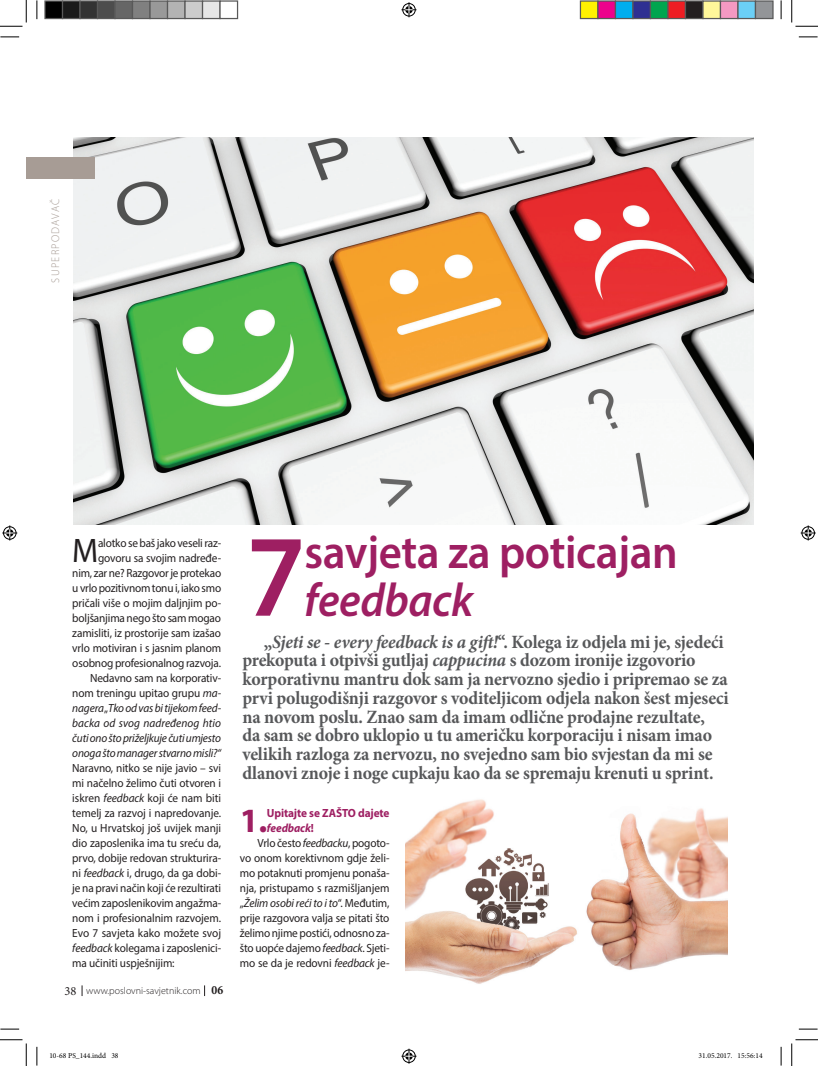
<style>
.page{position:relative;width:818px;height:1066px;background:#fff}
.page>*{position:absolute;margin:0;border:0;box-sizing:border-box;transform-origin:0 0}
.t1{font:600 117.38px "Myriad Pro";color:#9e1f62;scale:.95 1}
.t2{font:600 47.25px "Myriad Pro";letter-spacing:-.01em;color:#9e1f62;scale:.95 1}
.t3{font:italic 600 47.25px "Myriad Pro";letter-spacing:-.01em;color:#9e1f62;scale:.95 1}
.t4{font:700 34.12px "Myriad Pro";color:#9e1f62}
.t5{font:34.12px "Myriad Pro";color:#231f20;scale:.95 1}
.t6{font:700 18.75px/18.8px "Minion Pro";letter-spacing:-.01em;color:#57585a;scale:.95 1}
.t7{font:11.88px/15px "Myriad Pro";letter-spacing:-.01em;color:#231f20;text-align:right;scale:.95 1}
.t8{font:italic 11.88px "Myriad Pro";letter-spacing:-.01em;color:#231f20;scale:.95 1}
.t9{font:700 11.88px "Myriad Pro";letter-spacing:-.01em;color:#9e1f62;scale:.95 1}
.t10{font:italic 700 11.88px "Myriad Pro";letter-spacing:-.01em;color:#9e1f62;scale:.95 1}
.t11{font:300 11.25px "Myriad Pro";letter-spacing:.12em;color:#a79c95;scale:.95 1}
.t12{font:300 10px "Myriad Pro";color:#231f20}
.t13{font:7.5px "Minion Pro";color:#000}
.s1{font-style:italic}
.s2{font-family:"Minion Pro";font-weight:400;font-size:12.5px}
.s3{font-family:"Minion Pro";font-weight:700;font-stretch:condensed;font-size:12.5px}
.s4{font-style:normal}
</style>
<div class="page">
<img style="left:405px;top:799px;width:322px;height:185px">
<img style="left:73px;top:138px;width:681px;height:386px">
<div style="left:26px;top:157px;width:69px;height:22px;background:#a79c95"></div>
<svg style="left:0;top:36px;width:19px;height:2px"></svg>
<svg style="left:799px;top:36px;width:18px;height:2px"></svg>
<svg style="left:0;top:1028px;width:19px;height:2px"></svg>
<svg style="left:799px;top:1028px;width:18px;height:2px"></svg>
<svg style="left:36px;top:0;width:2px;height:19px"></svg>
<svg style="left:36px;top:1047px;width:2px;height:18px"></svg>
<svg style="left:780px;top:0;width:2px;height:19px"></svg>
<svg style="left:780px;top:1047px;width:2px;height:18px"></svg>
<svg style="left:0;top:0;width:27px;height:27px"></svg>
<svg style="left:0;top:1039px;width:27px;height:27px"></svg>
<svg style="left:791px;top:0;width:27px;height:27px"></svg>
<svg style="left:791px;top:1039px;width:27px;height:27px"></svg>
<svg style="left:401px;top:2px;width:15px;height:15px"></svg>
<svg style="left:401px;top:1049px;width:15px;height:15px"></svg>
<svg style="left:2px;top:525px;width:15px;height:15px"></svg>
<svg style="left:801px;top:525px;width:15px;height:15px"></svg>
<div style="left:45px;top:1px;width:18px;height:18px;background:#000"></div>
<div style="left:44px;top:0;width:19px;height:19px;border:1px solid #595959"></div>
<div style="left:63px;top:1px;width:17px;height:18px;background:#1a1a1a"></div>
<div style="left:62px;top:0;width:19px;height:19px;border:1px solid #595959"></div>
<div style="left:80px;top:1px;width:18px;height:18px;background:#333"></div>
<div style="left:79px;top:0;width:19px;height:19px;border:1px solid #595959"></div>
<div style="left:98px;top:1px;width:17px;height:18px;background:#4d4d4d"></div>
<div style="left:97px;top:0;width:19px;height:19px;border:1px solid #595959"></div>
<div style="left:115px;top:1px;width:18px;height:18px;background:#666"></div>
<div style="left:114px;top:0;width:19px;height:19px;border:1px solid #595959"></div>
<div style="left:133px;top:1px;width:17px;height:18px;background:#808080"></div>
<div style="left:132px;top:0;width:19px;height:19px;border:1px solid #595959"></div>
<div style="left:150px;top:1px;width:18px;height:18px;background:#999"></div>
<div style="left:149px;top:0;width:19px;height:19px;border:1px solid #595959"></div>
<div style="left:168px;top:1px;width:17px;height:18px;background:#b3b3b3"></div>
<div style="left:167px;top:0;width:19px;height:19px;border:1px solid #595959"></div>
<div style="left:185px;top:1px;width:18px;height:18px;background:#ccc"></div>
<div style="left:184px;top:0;width:19px;height:19px;border:1px solid #595959"></div>
<div style="left:203px;top:1px;width:17px;height:18px;background:#e6e6e6"></div>
<div style="left:202px;top:0;width:19px;height:19px;border:1px solid #595959"></div>
<div style="left:219px;top:0;width:19px;height:19px;border:1px solid #595959"></div>
<div style="left:580px;top:1px;width:18px;height:18px;background:#fff101"></div>
<div style="left:580px;top:0;width:18px;height:19px;border:1px solid #595959"></div>
<div style="left:598px;top:1px;width:17px;height:18px;background:#ed028c"></div>
<div style="left:597px;top:0;width:19px;height:19px;border:1px solid #595959"></div>
<div style="left:615px;top:1px;width:18px;height:18px;background:#00aeef"></div>
<div style="left:615px;top:0;width:18px;height:19px;border:1px solid #595959"></div>
<div style="left:633px;top:1px;width:17px;height:18px;background:#2e3092"></div>
<div style="left:632px;top:0;width:19px;height:19px;border:1px solid #595959"></div>
<div style="left:650px;top:1px;width:18px;height:18px;background:#00a54f"></div>
<div style="left:650px;top:0;width:18px;height:19px;border:1px solid #595959"></div>
<div style="left:668px;top:1px;width:17px;height:18px;background:#ee1d23"></div>
<div style="left:667px;top:0;width:19px;height:19px;border:1px solid #595959"></div>
<div style="left:685px;top:1px;width:18px;height:18px;background:#231f20"></div>
<div style="left:685px;top:0;width:18px;height:19px;border:1px solid #595959"></div>
<div style="left:703px;top:1px;width:17px;height:18px;background:#fff79a"></div>
<div style="left:702px;top:0;width:19px;height:19px;border:1px solid #595959"></div>
<div style="left:720px;top:1px;width:18px;height:18px;background:#f499c2"></div>
<div style="left:720px;top:0;width:18px;height:19px;border:1px solid #595959"></div>
<div style="left:738px;top:1px;width:17px;height:18px;background:#6bcff6"></div>
<div style="left:737px;top:0;width:19px;height:19px;border:1px solid #595959"></div>
<div style="left:755px;top:1px;width:18px;height:18px;background:#939598"></div>
<div style="left:755px;top:0;width:18px;height:19px;border:1px solid #595959"></div>
<p class="t11" style="left:49px;top:283px;width:89px;rotate:-90deg">SUPERPODAVAČ</p>
<p class="t7" style="left:72px;top:535px;width:158px">alotko se baš jako veseli raz&shy;govoru sa svojim nadređe-<br>nim, zar ne? Razgovor je protekao u vrlo pozitivnom tonu i, iako smo pričali više o mojim daljnjim po&shy;boljšanjima nego što sam mogao zamisliti, iz prostorije sam izašao vrlo motiviran i s jasnim planom osobnog profesionalnog razvoja.<br>Nedavno sam na korporativ&shy;nom treningu upitao grupu <span class="s1">ma&shy;nagera</span> „<span class="s1">Tko od vas bi tijekom feed&shy;backa od svog nadređenog htio čuti ono što priželjkuje čuti umjesto onoga što manager stvarno misli?“</span></p>
<p class="t7" style="left:72px;top:760px;width:158px;text-align:justify">Naravno, nitko se nije javio – svi mi načelno želimo čuti otvoren i iskren <span class="s1">feedback</span> koji će nam biti temelj za razvoj i napredovanje.<br>No, u Hrvatskoj još uvijek manji dio zaposlenika ima tu sreću da, prvo, dobije redovan strukturira&shy;ni <span class="s1">feedback</span> i, drugo, da ga dobi&shy;je na pravi način koji će rezultirati većim zaposlenikovim angažma&shy;nom i profesionalnim razvojem.<br>Evo 7 savjeta kako možete svoj <span class="s1">feedback</span> kolegama i zaposlenici&shy;ma učiniti uspješnijim:</p>
<h3 class="t5" style="left:72px;top:529px;width:29px">M</h3>
<p class="t12" style="left:65px;top:984px;width:160px"><span class="s2">38</span> www.poslovni-savjetnik.com <span class="s3">06</span></p>
<h1 class="t1" style="left:246px;top:502px;width:64px">7</h1>
<h2 class="t2" style="left:305px;top:522px;width:394px">savjeta za poticajan</h2>
<h2 class="t3" style="left:305px;top:570px;width:179px">feedback</h2>
<p class="t6" style="left:242px;top:632px;width:513px;text-indent:21px">„<span class="s1">Sjeti se - every feedback is a gift!</span>“. Kolega iz odjela mi je, sjedeći prekoputa i otpivši gutljaj <span class="s1">cappucina</span> s dozom ironije izgovorio korporativnu mantru dok sam ja nervozno sjedio i pripremao se za prvi polugodišnji razgovor s voditeljicom odjela nakon šest mjeseci na novom poslu. Znao sam da imam odlične prodajne rezultate,<br>da sam se dobro uklopio u tu američku korporaciju i nisam imao velikih razloga za nervozu, no svejedno sam bio svjestan da mi se dlanovi znoje i noge cupkaju kao da se spremaju krenuti u sprint.</p>
<h3 class="t4" style="left:240px;top:798px;width:29px">1.</h3>
<p class="t9" style="left:267px;top:805px;width:131px">Upitajte se ZAŠTO dajete</p>
<p class="t10" style="left:267px;top:820px;width:51px">feedback<span class="s4">!</span></p>
<p class="t7" style="left:257px;top:835px;width:140px">Vrlo često <span class="s1">feedbacku</span>, pogoto-</p>
<p class="t7" style="left:240px;top:850px;width:159px">vo onom korektivnom gdje želi-</p>
<p class="t7" style="left:240px;top:865px;width:159px">mo potaknuti promjenu ponaša-</p>
<p class="t7" style="left:240px;top:880px;width:159px">nja, pristupamo s razmišljanjem</p>
<p class="t8" style="left:240px;top:896px;width:159px"><span class="s4">„</span>Želim osobi reći to i to<span class="s4">“. Međutim,</span></p>
<p class="t7" style="left:240px;top:910px;width:159px">prije razgovora valja se pitati što</p>
<p class="t7" style="left:240px;top:925px;width:159px">želimo njime postići, odnosno za-</p>
<p class="t7" style="left:240px;top:940px;width:159px">što uopće dajemo <span class="s1">feedback</span>. Sjeti-</p>
<p class="t7" style="left:240px;top:955px;width:159px">mo se da je redovni <span class="s1">feedback</span> je-</p>
<p class="t13" style="left:49px;top:1051px;width:71px">10-68 PS_144.indd 38</p>
<p class="t13" style="left:698px;top:1051px;width:66px">31.05.2017. 15:56:14</p>
</div>
